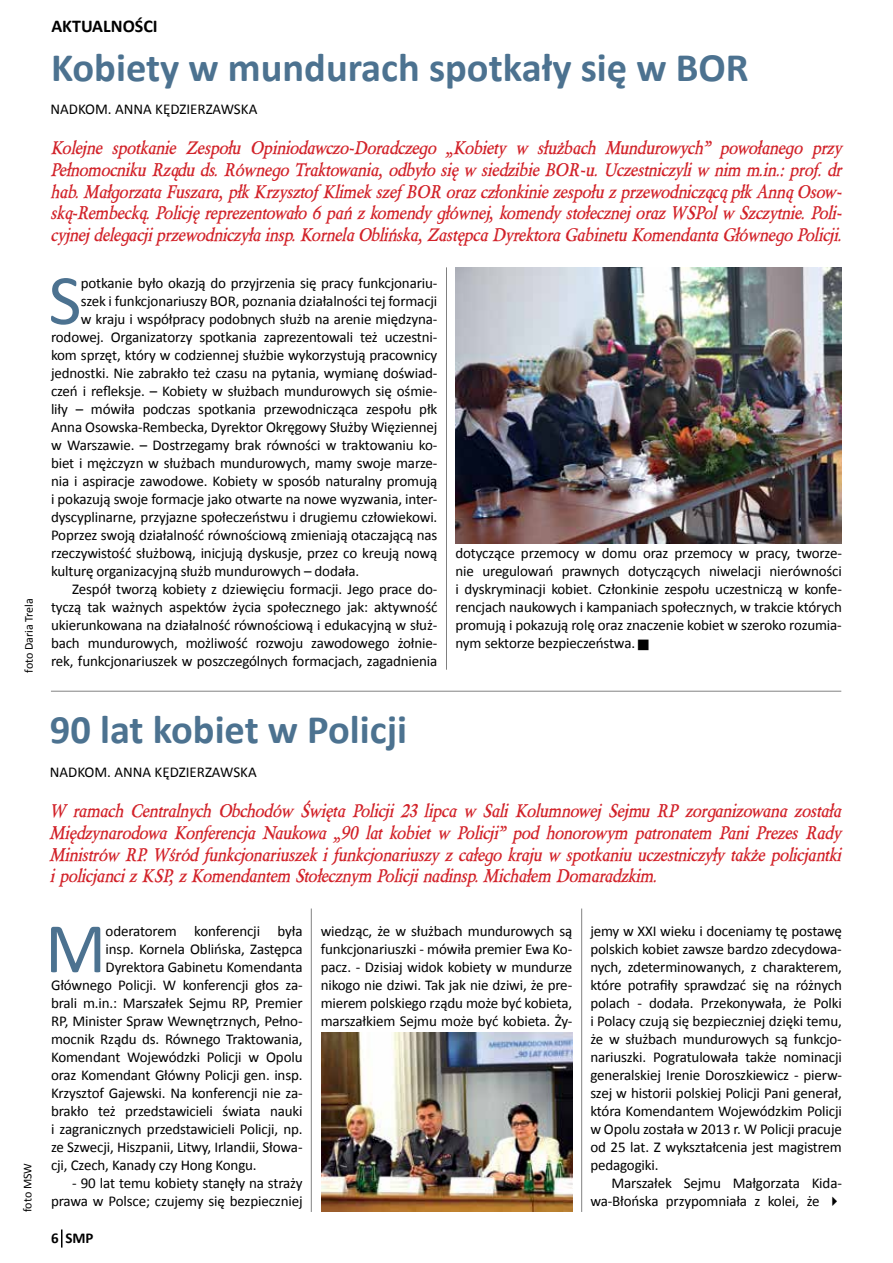
<style>
.page{position:relative;width:893px;height:1263px;background:#fff}
.page>*{position:absolute;margin:0;border:0;box-sizing:border-box;transform-origin:0 0}
.t1{font:71.7px "Calibri";color:#4c7290}
.t2{font:700 40.5px "Calibri";color:#4c7290}
.t3{font:italic 700 18px/21.6px "Berylium";color:#d2232a;text-align:justify}
.t4{font:700 18px "Calibri";color:#000}
.t5{font:15px/18px "Calibri";letter-spacing:-.01em;color:#000;text-align:justify}
.t6{font:700 15px "Calibri";color:#000}
.t7{font:12px "Calibri";color:#000}
</style>
<div class="page">
<svg style="left:61px;top:1229px;width:2px;height:18px"></svg>
<hr style="left:446px;top:267px;width:1px;height:403px;background:#000">
<hr style="left:311px;top:908px;width:1px;height:304px;background:#000">
<hr style="left:581px;top:908px;width:1px;height:304px;background:#000">
<img style="left:321px;top:1033px;width:251px;height:179px">
<img style="left:455px;top:267px;width:387px;height:276px">
<hr style="left:51px;top:691px;width:790px;height:1px;background:#000">
<p class="t7" style="left:21px;top:673px;width:76px;rotate:-90deg">foto Daria Trela</p>
<p class="t4" style="left:51px;top:15px;width:108px">AKTUALNOŚCI</p>
<h2 class="t2" style="left:51px;top:42px;width:699px">Kobiety w mundurach spotkały się w BOR</h2>
<p class="t5" style="left:50px;top:100px;width:208px">NADKOM. ANNA KĘDZIERZAWSKA</p>
<p class="t3" style="left:50px;top:138px;width:793px">Kolejne spotkanie Zespołu Opiniodawczo-Doradczego „Kobiety w służbach Mundurowych” powołanego przy Pełnomocniku Rządu ds. Równego Traktowania, odbyło się w siedzibie BOR-u. Uczestniczyli w nim m.in.: prof. dr hab. Małgorzata Fuszara, płk Krzysztof Klimek szef BOR oraz członkinie zespołu z przewodniczącą płk Anną Osow&shy;ską-Rembecką. Policję reprezentowało 6 pań z komendy głównej, komendy stołecznej oraz WSPol w Szczytnie. Poli&shy;cyjnej delegacji przewodniczyła insp. Kornela Oblińska, Zastępca Dyrektora Gabinetu Komendanta Głównego Policji.</p>
<h1 class="t1" style="left:49px;top:255px;width:34px">S</h1>
<p class="t5" style="left:81px;top:274px;width:358px">potkanie było okazją do przyjrzenia się pracy funkcjonariu-</p>
<p class="t5" style="left:81px;top:292px;width:358px">szek i funkcjonariuszy BOR, poznania działalności tej formacji</p>
<p class="t5" style="left:81px;top:310px;width:358px">w kraju i współpracy podobnych służb na arenie międzyna-</p>
<p class="t5" style="left:51px;top:328px;width:388px">rodowej. Organizatorzy spotkania zaprezentowali też uczestni-</p>
<p class="t5" style="left:51px;top:346px;width:388px">kom sprzęt, który w codziennej służbie wykorzystują pracownicy</p>
<p class="t5" style="left:51px;top:364px;width:388px">jednostki. Nie zabrakło też czasu na pytania, wymianę doświad-</p>
<p class="t5" style="left:51px;top:382px;width:388px">czeń i refleksje. – Kobiety w służbach mundurowych się ośmie-</p>
<p class="t5" style="left:51px;top:400px;width:388px">liły – mówiła podczas spotkania przewodnicząca zespołu płk</p>
<p class="t5" style="left:51px;top:418px;width:388px">Anna Osowska-Rembecka, Dyrektor Okręgowy Służby Więziennej</p>
<p class="t5" style="left:51px;top:436px;width:388px">w Warszawie. – Dostrzegamy brak równości w traktowaniu ko-</p>
<p class="t5" style="left:51px;top:454px;width:388px">biet i mężczyzn w służbach mundurowych, mamy swoje marze-</p>
<p class="t5" style="left:51px;top:472px;width:388px">nia i aspiracje zawodowe. Kobiety w sposób naturalny promują</p>
<p class="t5" style="left:51px;top:490px;width:388px">i pokazują swoje formacje jako otwarte na nowe wyzwania, inter-</p>
<p class="t5" style="left:51px;top:508px;width:388px">dyscyplinarne, przyjazne społeczeństwu i drugiemu człowiekowi.</p>
<p class="t5" style="left:51px;top:526px;width:388px">Poprzez swoją działalność równościową zmieniają otaczającą nas</p>
<p class="t5" style="left:51px;top:544px;width:388px">rzeczywistość służbową, inicjują dyskusje, przez co kreują nową</p>
<p class="t5" style="left:51px;top:562px;width:310px">kulturę organizacyjną służb mundurowych – dodała.</p>
<p class="t5" style="left:72px;top:580px;width:367px">Zespół tworzą kobiety z dziewięciu formacji. Jego prace do-</p>
<p class="t5" style="left:51px;top:598px;width:388px">tyczą tak ważnych aspektów życia społecznego jak: aktywność</p>
<p class="t5" style="left:51px;top:616px;width:388px">ukierunkowana na działalność równościową i edukacyjną w służ-</p>
<p class="t5" style="left:51px;top:634px;width:388px">bach mundurowych, możliwość rozwoju zawodowego żołnie-</p>
<p class="t5" style="left:51px;top:652px;width:388px">rek, funkcjonariuszek w poszczególnych formacjach, zagadnienia</p>
<p class="t5" style="left:455px;top:544px;width:388px">dotyczące przemocy w domu oraz przemocy w pracy, tworze&shy;nie uregulowań prawnych dotyczących niwelacji nierówności i dyskryminacji kobiet. Członkinie zespołu uczestniczą w konfe&shy;rencjach naukowych i kampaniach społecznych, w trakcie których promują i pokazują rolę oraz znaczenie kobiet w szeroko rozumia&shy;nym sektorze bezpieczeństwa.</p>
<p class="t7" style="left:20px;top:1212px;width:51px;rotate:-90deg">foto MSW</p>
<h2 class="t2" style="left:50px;top:704px;width:359px">90 lat kobiet w Policji</h2>
<p class="t5" style="left:50px;top:763px;width:208px">NADKOM. ANNA KĘDZIERZAWSKA</p>
<p class="t3" style="left:50px;top:801px;width:792px">W ramach Centralnych Obchodów Święta Policji 23 lipca w Sali Kolumnowej Sejmu RP zorganizowana została Międzynarodowa Konferencja Naukowa „90 lat kobiet w Policji” pod honorowym patronatem Pani Prezes Rady Ministrów RP. Wśród funkcjonariuszek i funkcjonariuszy z całego kraju w spotkaniu uczestniczyły także policjantki i policjanci z KSP, z Komendantem Stołecznym Policji nadinsp. Michałem Domaradzkim.</p>
<h1 class="t1" style="left:45px;top:903px;width:63px">M</h1>
<p class="t5" style="left:106px;top:922px;width:199px">oderatorem konferencji była</p>
<p class="t5" style="left:106px;top:940px;width:198px">insp. Kornela Oblińska, Zastępca</p>
<p class="t5" style="left:106px;top:958px;width:199px">Dyrektora Gabinetu Komendanta</p>
<p class="t5" style="left:51px;top:976px;width:253px">Głównego Policji. W konferencji głos za-</p>
<p class="t5" style="left:51px;top:994px;width:253px">brali m.in.: Marszałek Sejmu RP, Premier</p>
<p class="t5" style="left:51px;top:1012px;width:253px">RP, Minister Spraw Wewnętrznych, Pełno-</p>
<p class="t5" style="left:51px;top:1030px;width:253px">mocnik Rządu ds. Równego Traktowania,</p>
<p class="t5" style="left:51px;top:1048px;width:253px">Komendant Wojewódzki Policji w Opolu</p>
<p class="t5" style="left:51px;top:1066px;width:253px">oraz Komendant Główny Policji gen. insp.</p>
<p class="t5" style="left:51px;top:1084px;width:253px">Krzysztof Gajewski. Na konferencji nie za-</p>
<p class="t5" style="left:51px;top:1102px;width:253px">brakło też przedstawicieli świata nauki</p>
<p class="t5" style="left:51px;top:1120px;width:253px">i zagranicznych przedstawicieli Policji, np.</p>
<p class="t5" style="left:51px;top:1138px;width:253px">ze Szwecji, Hiszpanii, Litwy, Irlandii, Słowa-</p>
<p class="t5" style="left:51px;top:1156px;width:207px">cji, Czech, Kanady czy Hong Kongu.</p>
<p class="t5" style="left:51px;top:1174px;width:253px;text-align:right">- 90 lat temu kobiety stanęły na straży prawa w Polsce; czujemy się bezpieczniej</p>
<p class="t6" style="left:51px;top:1228px;width:44px">6 SMP</p>
<p class="t5" style="left:321px;top:922px;width:253px">wiedząc, że w służbach mundurowych są funkcjonariuszki - mówiła premier Ewa Ko&shy;pacz. - Dzisiaj widok kobiety w mundurze nikogo nie dziwi. Tak jak nie dziwi, że pre&shy;mierem polskiego rządu może być kobieta, marszałkiem Sejmu może być kobieta. Ży-</p>
<p class="t5" style="left:590px;top:922px;width:253px">jemy w XXI wieku i doceniamy tę postawę polskich kobiet zawsze bardzo zdecydowa&shy;nych, zdeterminowanych, z charakterem, które potrafiły sprawdzać się na różnych polach - dodała. Przekonywała, że Polki i Polacy czują się bezpieczniej dzięki temu, że w służbach mundurowych są funkcjo&shy;nariuszki. Pogratulowała także nominacji generalskiej Irenie Doroszkiewicz - pierw&shy;szej w historii polskiej Policji Pani generał, która Komendantem Wojewódzkim Policji w Opolu została w 2013 r. W Policji pracuje od 25 lat. Z wykształcenia jest magistrem pedagogiki.</p>
<p class="t5" style="left:590px;top:1174px;width:253px;text-align:right">Marszałek Sejmu Małgorzata Kida&shy;wa-Błońska przypomniała z kolei, że ✔</p>
</div>
